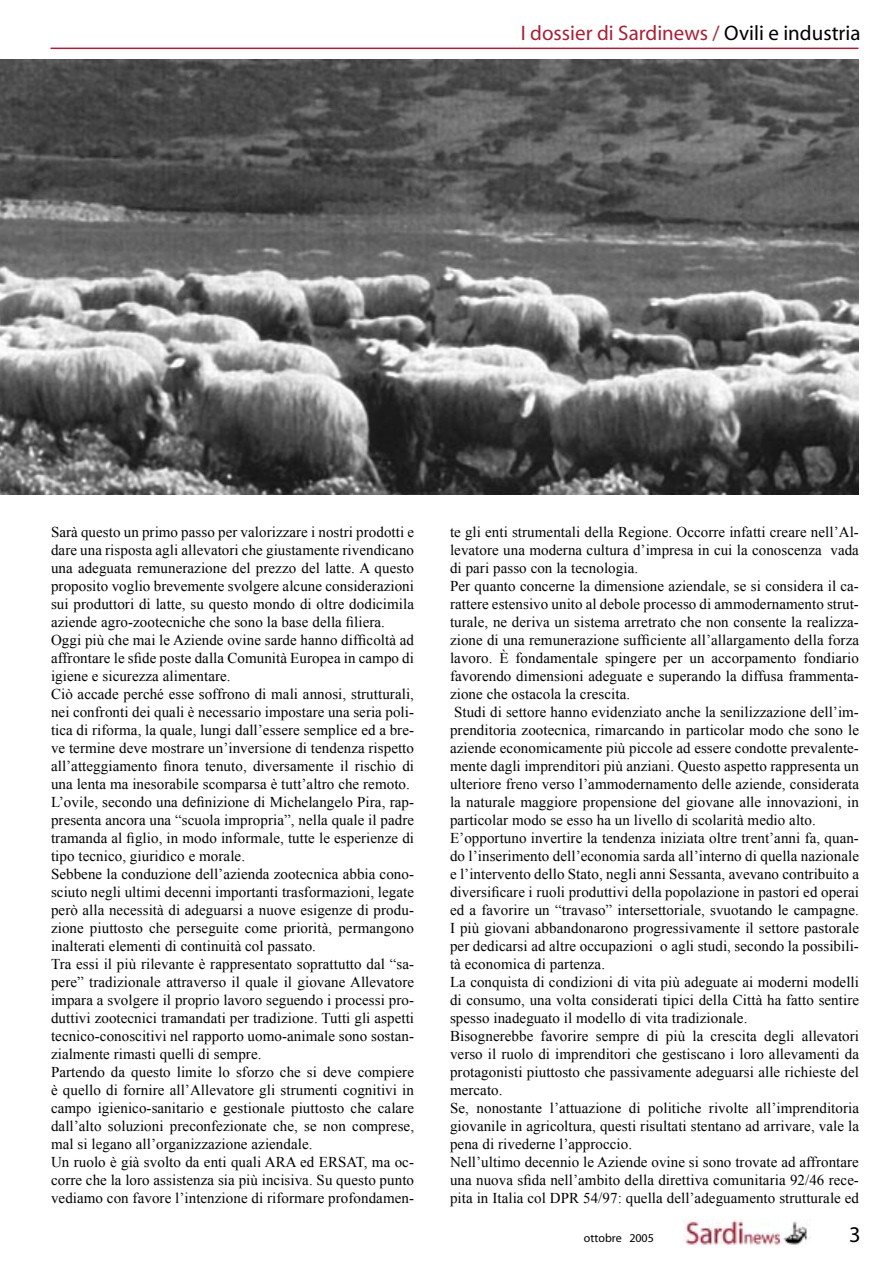
<style>
.page{position:relative;width:893px;height:1263px;background:#fff}
.page>*{position:absolute;margin:0;border:0;box-sizing:border-box;transform-origin:0 0}
.t1{font:22.5px "Myriad";color:#000}
.t2{font:21px "Myriad";color:#aa2037}
.t3{font:15px/18px "Times New Roman";letter-spacing:.005em;color:#000;text-align:justify}
.t4{font:12px "Myriad";color:#000}
.s1{color:#000}
</style>
<div class="page">
<img style="left:683px;top:1220px;width:128px;height:25px">
<hr style="left:51px;top:48px;width:807px;height:1px;background:#aa2037">
<img style="left:0;top:60px;width:858px;height:434px">
<p class="t2" style="left:521px;top:23px;width:341px">I dossier di Sardinews / <span class="s1">Ovili e industria</span></p>
<p class="t3" style="left:51px;top:523px;width:365px">Sarà questo un primo passo per valorizzare i nostri prodotti e dare una risposta agli allevatori che giustamente rivendicano una adeguata remunerazione del prezzo del latte. A questo proposito voglio brevemente svolgere alcune considerazioni sui produttori di latte, su questo mondo di oltre dodicimila aziende agro-zootecniche che sono la base della filiera.</p>
<p class="t3" style="left:51px;top:631px;width:365px">Oggi più che mai le Aziende ovine sarde hanno difficoltà ad affrontare le sfide poste dalla Comunità Europea in campo di igiene e sicurezza alimentare.</p>
<p class="t3" style="left:51px;top:685px;width:365px">Ciò accade perché esse soffrono di mali annosi, strutturali, nei confronti dei quali è necessario impostare una seria poli&shy;tica di riforma, la quale, lungi dall’essere semplice ed a bre&shy;ve termine deve mostrare un’inversione di tendenza rispetto all’atteggiamento finora tenuto, diversamente il rischio di una lenta ma inesorabile scomparsa è tutt’altro che remoto.</p>
<p class="t3" style="left:51px;top:793px;width:365px">L’ovile, secondo una definizione di Michelangelo Pira, rap&shy;presenta ancora una “scuola impropria”, nella quale il padre tramanda al figlio, in modo informale, tutte le esperienze di tipo tecnico, giuridico e morale.</p>
<p class="t3" style="left:51px;top:865px;width:365px">Sebbene la conduzione dell’azienda zootecnica abbia cono&shy;sciuto negli ultimi decenni importanti trasformazioni, legate però alla necessità di adeguarsi a nuove esigenze di produ&shy;zione piuttosto che perseguite come priorità, permangono inalterati elementi di continuità col passato.</p>
<p class="t3" style="left:51px;top:955px;width:365px">Tra essi il più rilevante è rappresentato soprattutto dal “sa&shy;pere” tradizionale attraverso il quale il giovane Allevatore impara a svolgere il proprio lavoro seguendo i processi pro&shy;duttivi zootecnici tramandati per tradizione. Tutti gli aspetti tecnico-conoscitivi nel rapporto uomo-animale sono sostan&shy;zialmente rimasti quelli di sempre.</p>
<p class="t3" style="left:51px;top:1063px;width:365px">Partendo da questo limite lo sforzo che si deve compiere è quello di fornire all’Allevatore gli strumenti cognitivi in campo igienico-sanitario e gestionale piuttosto che calare dall’alto soluzioni preconfezionate che, se non comprese, mal si legano all’organizzazione aziendale.</p>
<p class="t3" style="left:51px;top:1153px;width:365px">Un ruolo è già svolto da enti quali ARA ed ERSAT, ma oc&shy;corre che la loro assistenza sia più incisiva. Su questo punto vediamo con favore l’intenzione di riformare profondamen-</p>
<p class="t3" style="left:450px;top:523px;width:410px">te gli enti strumentali della Regione. Occorre infatti creare nell’Al&shy;levatore una moderna cultura d’impresa in cui la conoscenza vada di pari passo con la tecnologia.</p>
<p class="t3" style="left:450px;top:577px;width:410px">Per quanto concerne la dimensione aziendale, se si considera il ca&shy;rattere estensivo unito al debole processo di ammodernamento strut&shy;turale, ne deriva un sistema arretrato che non consente la realizza&shy;zione di una remunerazione sufficiente all’allargamento della forza lavoro. È fondamentale spingere per un accorpamento fondiario favorendo dimensioni adeguate e superando la diffusa frammenta&shy;zione che ostacola la crescita.</p>
<p class="t3" style="left:450px;top:703px;width:411px">Studi di settore hanno evidenziato anche la senilizzazione dell’im&shy;prenditoria zootecnica, rimarcando in particolar modo che sono le aziende economicamente più piccole ad essere condotte prevalente&shy;mente dagli imprenditori più anziani. Questo aspetto rappresenta un ulteriore freno verso l’ammodernamento delle aziende, considerata la naturale maggiore propensione del giovane alle innovazioni, in particolar modo se esso ha un livello di scolarità medio alto.</p>
<p class="t3" style="left:450px;top:829px;width:411px">E’opportuno invertire la tendenza iniziata oltre trent’anni fa, quan&shy;do l’inserimento dell’economia sarda all’interno di quella nazionale e l’intervento dello Stato, negli anni Sessanta, avevano contribuito a diversificare i ruoli produttivi della popolazione in pastori ed operai ed a favorire un “travaso” intersettoriale, svuotando le campagne.<br>I più giovani abbandonarono progressivamente il settore pastorale per dedicarsi ad altre occupazioni o agli studi, secondo la possibili&shy;tà economica di partenza.</p>
<p class="t3" style="left:450px;top:973px;width:411px">La conquista di condizioni di vita più adeguate ai moderni modelli di consumo, una volta considerati tipici della Città ha fatto sentire spesso inadeguato il modello di vita tradizionale.</p>
<p class="t3" style="left:450px;top:1027px;width:411px">Bisognerebbe favorire sempre di più la crescita degli allevatori verso il ruolo di imprenditori che gestiscano i loro allevamenti da protagonisti piuttosto che passivamente adeguarsi alle richieste del mercato.</p>
<p class="t3" style="left:450px;top:1099px;width:410px">Se, nonostante l’attuazione di politiche rivolte all’imprenditoria giovanile in agricoltura, questi risultati stentano ad arrivare, vale la pena di rivederne l’approccio.</p>
<p class="t3" style="left:450px;top:1153px;width:411px">Nell’ultimo decennio le Aziende ovine si sono trovate ad affrontare una nuova sfida nell’ambito della direttiva comunitaria 92/46 rece&shy;pita in Italia col DPR 54/97: quella dell’adeguamento strutturale ed</p>
<p class="t4" style="left:584px;top:1232px;width:71px">ottobre 2005</p>
<h1 class="t1" style="left:849px;top:1223px;width:13px">3</h1>
</div>
